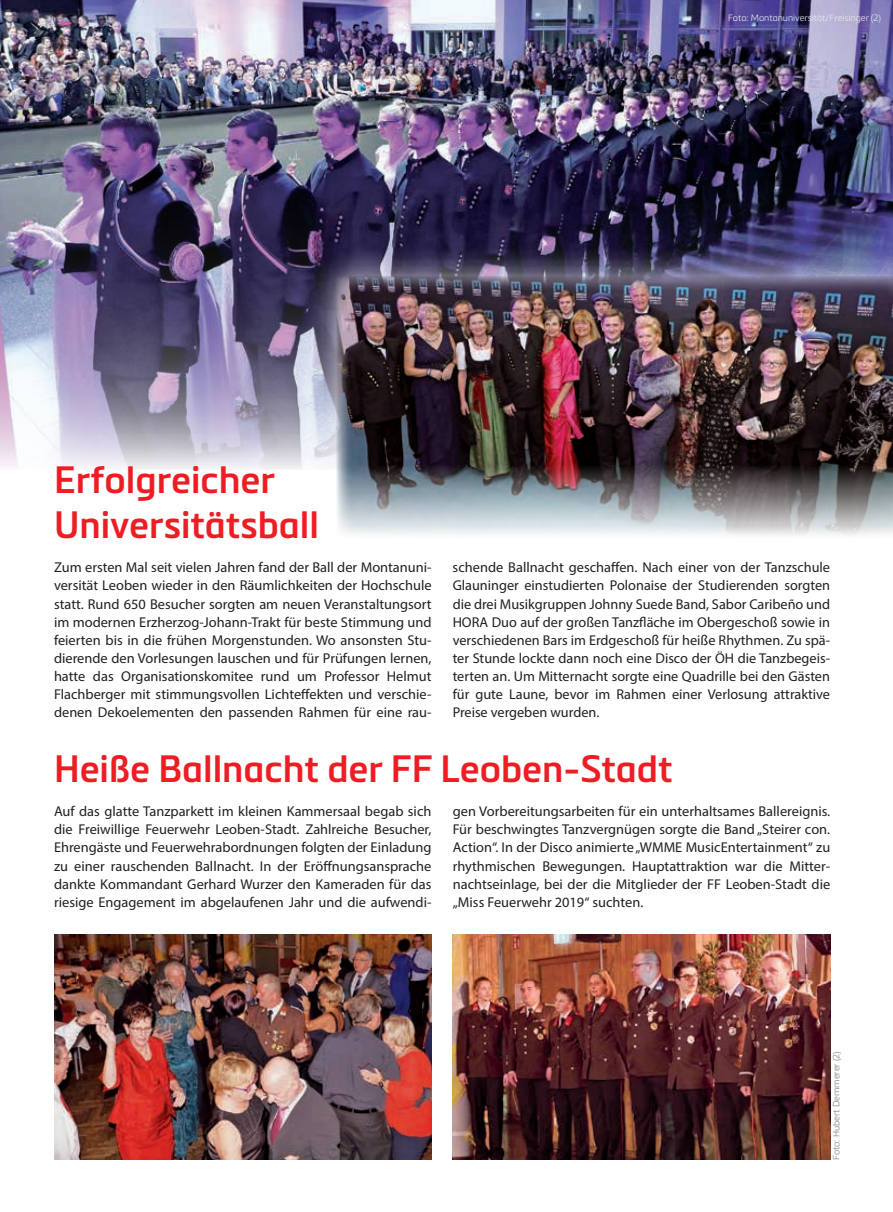
<style>
.page{position:relative;width:893px;height:1212px;background:#fff}
.page>*{position:absolute;margin:0;border:0;box-sizing:border-box;transform-origin:0 0}
.t1{font:600 37.5px/45px "Metronic Pro";color:#ee1d23}
.t2{font:14.25px/18.1px "Myriad Pro";color:#231f20;text-align:justify}
.t3{font:300 9px "Metronic Pro";color:#e6e7e9}
.t4{font:300 9px "Metronic Pro";color:#808285}
</style>
<div class="page">
<img style="left:54px;top:934px;width:377px;height:226px">
<img style="left:453px;top:934px;width:377px;height:226px">
<img style="left:0;top:0;width:893px;height:469px">
<div style="left:306px;top:245px;width:587px;height:326px;background:#fff;opacity:.75"></div>
<img style="left:337px;top:276px;width:556px;height:263px">
<p class="t3" style="left:728px;top:12px;width:154px">Foto: Montanuniversität/Freisinger (2)</p>
<h1 class="t1" style="left:54px;top:457px;width:266px">Erfolgreicher<br>Universitätsball</h1>
<p class="t2" style="left:54px;top:558px;width:379px">Zum ersten Mal seit vielen Jahren fand der Ball der Montanuni&shy;versität Leoben wieder in den Räumlichkeiten der Hochschule statt. Rund 650 Besucher sorgten am neuen Veranstaltungsort im modernen Erzherzog-Johann-Trakt für beste Stimmung und feierten bis in die frühen Morgenstunden. Wo ansonsten Stu&shy;dierende den Vorlesungen lauschen und für Prüfungen lernen, hatte das Organisationskomitee rund um Professor Helmut Flachberger mit stimmungsvollen Lichteffekten und verschie&shy;denen Dekoelementen den passenden Rahmen für eine rau-</p>
<p class="t2" style="left:453px;top:558px;width:379px">schende Ballnacht geschaffen. Nach einer von der Tanzschule Glauninger einstudierten Polonaise der Studierenden sorgten die drei Musikgruppen Johnny Suede Band, Sabor Caribeño und HORA Duo auf der großen Tanzfläche im Obergeschoß sowie in verschiedenen Bars im Erdgeschoß für heiße Rhythmen. Zu spä&shy;ter Stunde lockte dann noch eine Disco der ÖH die Tanzbegeis&shy;terten an. Um Mitternacht sorgte eine Quadrille bei den Gästen für gute Laune, bevor im Rahmen einer Verlosung attraktive Preise vergeben wurden.</p>
<h1 class="t1" style="left:54px;top:746px;width:620px">Heiße Ballnacht der FF Leoben-Stadt</h1>
<p class="t2" style="left:54px;top:802px;width:379px">Auf das glatte Tanzparkett im kleinen Kammersaal begab sich die Freiwillige Feuerwehr Leoben-Stadt. Zahlreiche Besucher, Ehrengäste und Feuerwehrabordnungen folgten der Einladung zu einer rauschenden Ballnacht. In der Eröffnungsansprache dankte Kommandant Gerhard Wurzer den Kameraden für das riesige Engagement im abgelaufenen Jahr und die aufwendi-</p>
<p class="t2" style="left:453px;top:802px;width:379px">gen Vorbereitungsarbeiten für ein unterhaltsames Ballereignis.<br>Für beschwingtes Tanzvergnügen sorgte die Band „Steirer con.<br>Action“. In der Disco animierte „WMME MusicEntertainment“ zu rhythmischen Bewegungen. Hauptattraktion war die Mitter&shy;nachtseinlage, bei der die Mitglieder der FF Leoben-Stadt die „Miss Feuerwehr 2019“ suchten.</p>
<p class="t4" style="left:830px;top:1160px;width:110px;rotate:-90deg">Foto: Hubert Demmerer (2)</p>
</div>
